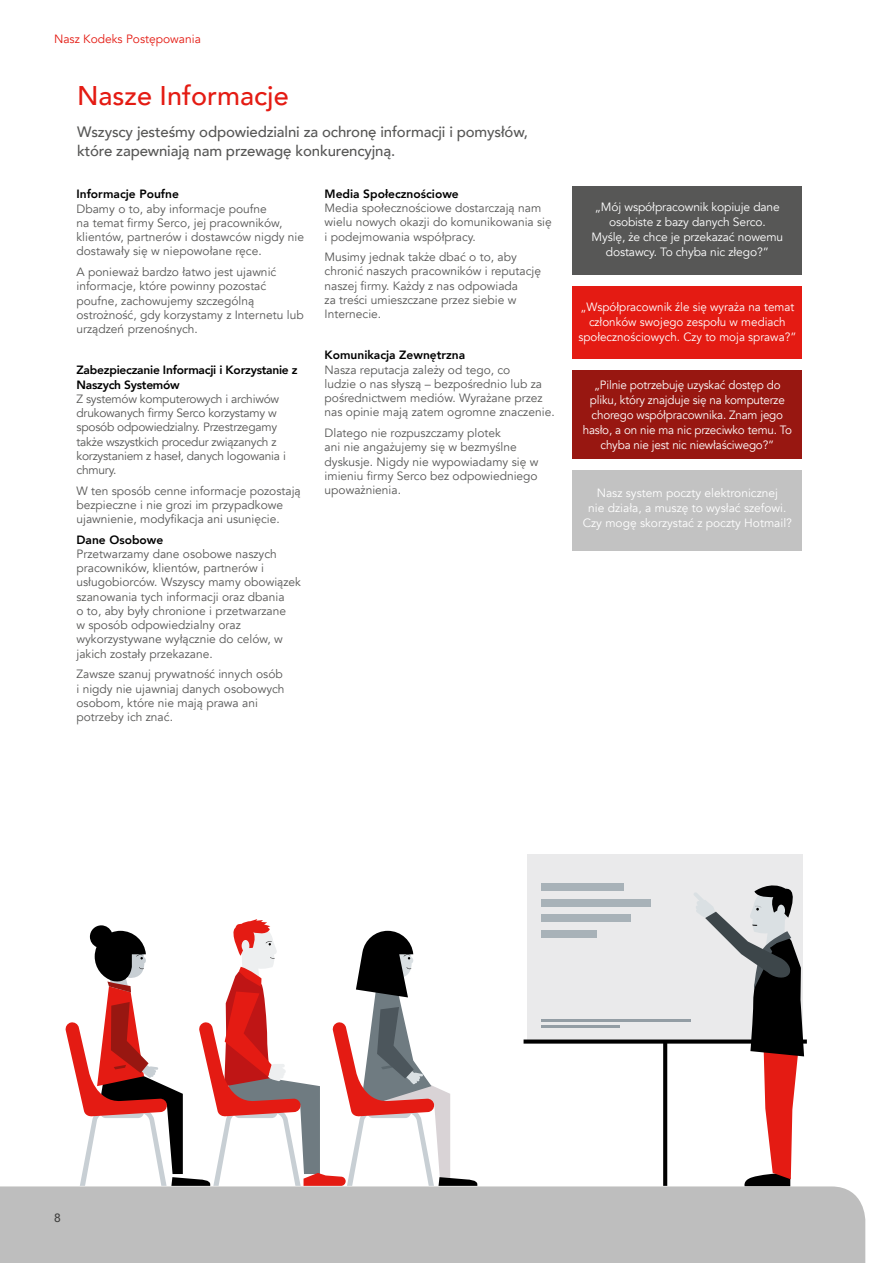
<style>
.page{position:relative;width:893px;height:1263px;background:#fff}
.page>*{position:absolute;margin:0;border:0;box-sizing:border-box;transform-origin:0 0}
.t1{font:500 27px "Avenir";color:#e41b13}
.t2{font:500 15px/19.5px "Avenir";letter-spacing:-.01em;color:#575756}
.t3{font:12px/14.2px "Avenir";color:#575756}
.t4{font:12px/15px "Avenir";letter-spacing:-.01em;color:#fff;text-align:center}
.t5{font:12px/14.2px "Avenir";letter-spacing:-.02em;color:#575756}
.t6{font:800 12px "Avenir";color:#000}
.t7{font:800 12px/14.2px "Avenir";letter-spacing:-.02em;color:#000}
.t8{font:12px "Avenir";color:#e41b13}
.t9{font:500 12px "Avenir";color:#000}
</style>
<div class="page">
<div style="left:573px;top:186px;width:229px;height:88px;background:#575756"></div>
<div style="left:573px;top:286px;width:229px;height:72px;background:#e41b13"></div>
<div style="left:573px;top:370px;width:229px;height:88px;background:#981711"></div>
<div style="left:573px;top:470px;width:229px;height:80px;background:#c2c2c2"></div>
<div style="left:527px;top:853px;width:276px;height:186px;background:#eaeaeb"></div>
<svg style="left:524px;top:883px;width:283px;height:303px"></svg>
<svg style="left:65px;top:919px;width:412px;height:267px"></svg>
<div style="left:0;top:1186px;width:865px;height:77px;background:#bebebe"></div>
<p class="t8" style="left:54px;top:32px;width:148px">Nasz Kodeks Postępowania</p>
<h1 class="t1" style="left:77px;top:72px;width:213px">Nasze Informacje</h1>
<p class="t2" style="left:77px;top:121px;width:452px">Wszyscy jesteśmy odpowiedzialni za ochronę informacji i pomysłów, które zapewniają nam przewagę konkurencyjną.</p>
<p class="t6" style="left:77px;top:185px;width:104px">Informacje Poufne</p>
<p class="t3" style="left:77px;top:202px;width:229px">Dbamy o to, aby informacje poufne<br>na temat firmy Serco, jej pracowników, klientów, partnerów i dostawców nigdy nie dostawały się w niepowołane ręce.</p>
<p class="t3" style="left:77px;top:265px;width:229px">A ponieważ bardzo łatwo jest ujawnić informacje, które powinny pozostać poufne, zachowujemy szczególną ostrożność, gdy korzystamy z Internetu lub urządzeń przenośnych.</p>
<p class="t7" style="left:77px;top:363px;width:223px">Zabezpieczanie Informacji i Korzystanie z<br>Naszych Systemów</p>
<p class="t5" style="left:77px;top:392px;width:211px">Z systemów komputerowych i archiwów drukowanych firmy Serco korzystamy w sposób odpowiedzialny. Przestrzegamy także wszystkich procedur związanych z korzystaniem z haseł, danych logowania i chmury.</p>
<p class="t3" style="left:77px;top:484px;width:226px">W ten sposób cenne informacje pozostają bezpieczne i nie grozi im przypadkowe ujawnienie, modyfikacja ani usunięcie.</p>
<p class="t6" style="left:77px;top:530px;width:88px">Dane Osobowe</p>
<p class="t3" style="left:77px;top:547px;width:226px">Przetwarzamy dane osobowe naszych pracowników, klientów, partnerów i usługobiorców. Wszyscy mamy obowiązek szanowania tych informacji oraz dbania<br>o to, aby były chronione i przetwarzane<br>w sposób odpowiedzialny oraz wykorzystywane wyłącznie do celów, w jakich zostały przekazane.</p>
<p class="t3" style="left:77px;top:667px;width:210px">Zawsze szanuj prywatność innych osób i nigdy nie ujawniaj danych osobowych osobom, które nie mają prawa ani potrzeby ich znać.</p>
<p class="t6" style="left:325px;top:184px;width:136px">Media Społecznościowe</p>
<p class="t3" style="left:325px;top:201px;width:229px">Media społecznościowe dostarczają nam wielu nowych okazji do komunikowania się i podejmowania współpracy.</p>
<p class="t3" style="left:325px;top:250px;width:218px">Musimy jednak także dbać o to, aby chronić naszych pracowników i reputację naszej firmy. Każdy z nas odpowiada<br>za treści umieszczane przez siebie w<br>Internecie.</p>
<p class="t6" style="left:325px;top:346px;width:142px">Komunikacja Zewnętrzna</p>
<p class="t3" style="left:325px;top:363px;width:232px">Nasza reputacja zależy od tego, co<br>ludzie o nas słyszą – bezpośrednio lub za pośrednictwem mediów. Wyrażane przez nas opinie mają zatem ogromne znaczenie.</p>
<p class="t3" style="left:325px;top:426px;width:215px">Dlatego nie rozpuszczamy plotek<br>ani nie angażujemy się w bezmyślne dyskusje. Nigdy nie wypowiadamy się w imieniu firmy Serco bez odpowiedniego upoważnienia.</p>
<p class="t4" style="left:591px;top:199px;width:193px">„Mój współpracownik kopiuje dane osobiste z bazy danych Serco.<br>Myślę, że chce je przekazać nowemu dostawcy. To chyba nic złego?”</p>
<p class="t4" style="left:578px;top:299px;width:219px">„Współpracownik źle się wyraża na temat członków swojego zespołu w mediach społecznościowych. Czy to moja sprawa?”</p>
<p class="t4" style="left:583px;top:377px;width:211px">„Pilnie potrzebuję uzyskać dostęp do pliku, który znajduje się na komputerze chorego współpracownika. Znam jego hasło, a on nie ma nic przeciwko temu. To chyba nie jest nic niewłaściwego?”</p>
<p class="t4" style="left:583px;top:485px;width:211px">Nasz system poczty elektronicznej<br>nie działa, a muszę to wysłać szefowi.<br>Czy mogę skorzystać z poczty Hotmail?</p>
<p class="t9" style="left:54px;top:1207px;width:8px">8</p>
</div>
